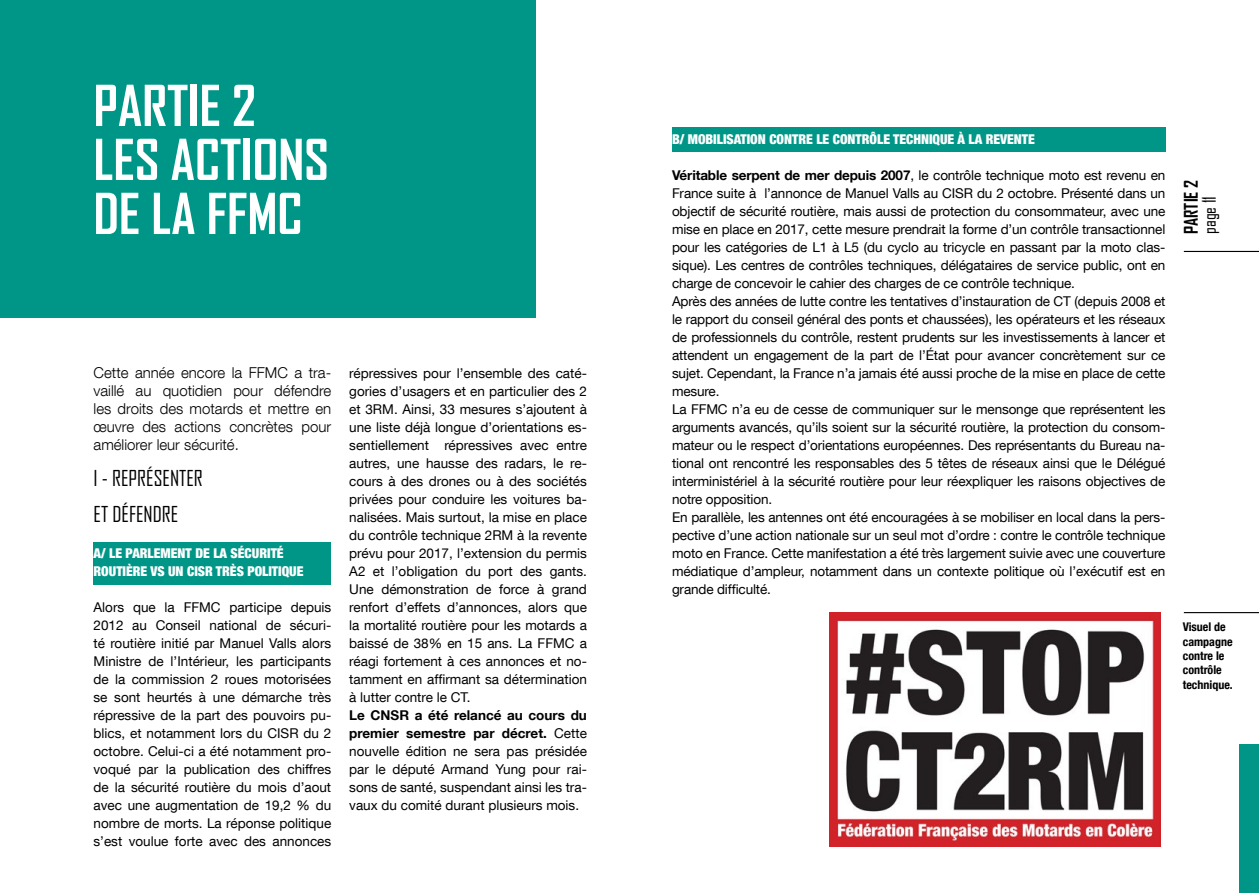
<style>
.page{position:relative;width:1259px;height:893px;background:#fff}
.page>*{position:absolute;margin:0;border:0;box-sizing:border-box;transform-origin:0 0}
.t1{font:700 54px/54px "Agency FB";color:#fff}
.t2{font:21px/36px "Agency FB";color:#000}
.t3{font:700 18px "Agency FB";color:#000}
.t4{font:18px "Agency FB";color:#000}
.t5{font:300 15px/18px "Helvetica Neue LT Com";color:#000;text-align:justify}
.t6{font:13.5px/18px "Helvetica Neue LT Com";letter-spacing:-.01em;color:#000;text-align:justify}
.t7{font:900 condensed 13.5px/18px "Helvetica Neue LT Com";color:#fff}
.t8{font:700 condensed 12px/14.4px "Helvetica Neue LT Com";color:#000}
.s1{font-weight:700}
</style>
<div class="page">
<hr style="left:1183px;top:251px;width:76px;height:1px;background:#000">
<div style="left:1239px;top:744px;width:20px;height:149px;background:#009687"></div>
<div style="left:672px;top:128px;width:493px;height:24px;background:#009687"></div>
<div style="left:94px;top:542px;width:237px;height:42px;background:#009687"></div>
<div style="left:0;top:0;width:536px;height:317px;background:#009687"></div>
<img style="left:829px;top:612px;width:331px;height:234px">
<hr style="left:1183px;top:612px;width:76px;height:1px;background:#000">
<h1 class="t1" style="left:94px;top:77px;width:237px">PARTIE 2<br>LES ACTIONS<br>DE LA FFMC</h1>
<p class="t5" style="left:94px;top:363px;width:239px">Cette année encore la FFMC a tra&shy;vaillé au quotidien pour défendre les droits des motards et mettre en œuvre des actions concrètes pour améliorer leur sécurité.</p>
<h2 class="t2" style="left:94px;top:460px;width:111px">I - REPRÉSENTER<br>ET DÉFENDRE</h2>
<p class="t7" style="left:94px;top:544px;width:211px">A/ LE PARLEMENT DE LA SÉCURITÉ<br>ROUTIÈRE VS UN CISR TRÈS POLITIQUE</p>
<p class="t6" style="left:94px;top:598px;width:239px">Alors que la FFMC participe depuis 2012 au Conseil national de sécuri&shy;té routière initié par Manuel Valls alors Ministre de l’Intérieur, les participants de la commission 2 roues motorisées se sont heurtés à une démarche très répressive de la part des pouvoirs pu&shy;blics, et notamment lors du CISR du 2 octobre. Celui-ci a été notamment pro&shy;voqué par la publication des chiffres de la sécurité routière du mois d’aout avec une augmentation de 19,2 % du nombre de morts. La réponse politique s’est voulue forte avec des annonces</p>
<p class="t6" style="left:349px;top:364px;width:239px">répressives pour l’ensemble des caté&shy;gories d’usagers et en particulier des 2 et 3RM. Ainsi, 33 mesures s’ajoutent à une liste déjà longue d’orientations es&shy;sentiellement répressives avec entre autres, une hausse des radars, le re&shy;cours à des drones ou à des sociétés privées pour conduire les voitures ba&shy;nalisées. Mais surtout, la mise en place du contrôle technique 2RM à la revente prévu pour 2017, l’extension du permis A2 et l’obligation du port des gants.<br>Une démonstration de force à grand renfort d’effets d’annonces, alors que la mortalité routière pour les motards a baissé de 38% en 15 ans. La FFMC a réagi fortement à ces annonces et no&shy;tamment en affirmant sa détermination à lutter contre le CT.</p>
<p class="t6" style="left:349px;top:706px;width:239px"><span class="s1">Le CNSR a été relancé au cours du premier semestre par décret.</span> Cette nouvelle édition ne sera pas présidée par le député Armand Yung pour rai&shy;sons de santé, suspendant ainsi les tra&shy;vaux du comité durant plusieurs mois.</p>
<p class="t7" style="left:672px;top:130px;width:364px">B/ MOBILISATION CONTRE LE CONTRÔLE TECHNIQUE À LA REVENTE</p>
<p class="t6" style="left:672px;top:166px;width:495px;text-align:left"><span class="s1">Véritable serpent de mer depuis 2007</span>, le contrôle technique moto est revenu en France suite à l’annonce de Manuel Valls au CISR du 2 octobre. Présenté dans un objectif de sécurité routière, mais aussi de protection du consommateur, avec une mise en place en 2017, cette mesure prendrait la forme d’un contrôle transactionnel pour les catégories de L1 à L5 (du cyclo au tricycle en passant par la moto clas&shy;sique). Les centres de contrôles techniques, délégataires de service public, ont en charge de concevoir le cahier des charges de ce contrôle technique.<br>Après des années de lutte contre les tentatives d’instauration de CT (depuis 2008 et le rapport du conseil général des ponts et chaussées), les opérateurs et les réseaux de professionnels du contrôle, restent prudents sur les investissements à lancer et attendent un engagement de la part de l’État pour avancer concrètement sur ce sujet. Cependant, la France n’a jamais été aussi proche de la mise en place de cette mesure.<br>La FFMC n’a eu de cesse de communiquer sur le mensonge que représentent les arguments avancés, qu’ils soient sur la sécurité routière, la protection du consom&shy;mateur ou le respect d’orientations européennes. Des représentants du Bureau na&shy;tional ont rencontré les responsables des 5 têtes de réseaux ainsi que le Délégué interministériel à la sécurité routière pour leur réexpliquer les raisons objectives de notre opposition.<br>En parallèle, les antennes ont été encouragées à se mobiliser en local dans la pers&shy;pective d’une action nationale sur un seul mot d’ordre : contre le contrôle technique moto en France. Cette manifestation a été très largement suivie avec une couverture médiatique d’ampleur, notamment dans un contexte politique où l’exécutif est en grande difficulté.</p>
<h3 class="t3" style="left:1180px;top:234px;width:56px;rotate:-90deg">PARTIE 2</h3>
<h3 class="t4" style="left:1198px;top:234px;width:39px;rotate:-90deg">page 11</h3>
<p class="t8" style="left:1182px;top:620px;width:51px">Visuel de campagne contre le contrôle technique.</p>
</div>
